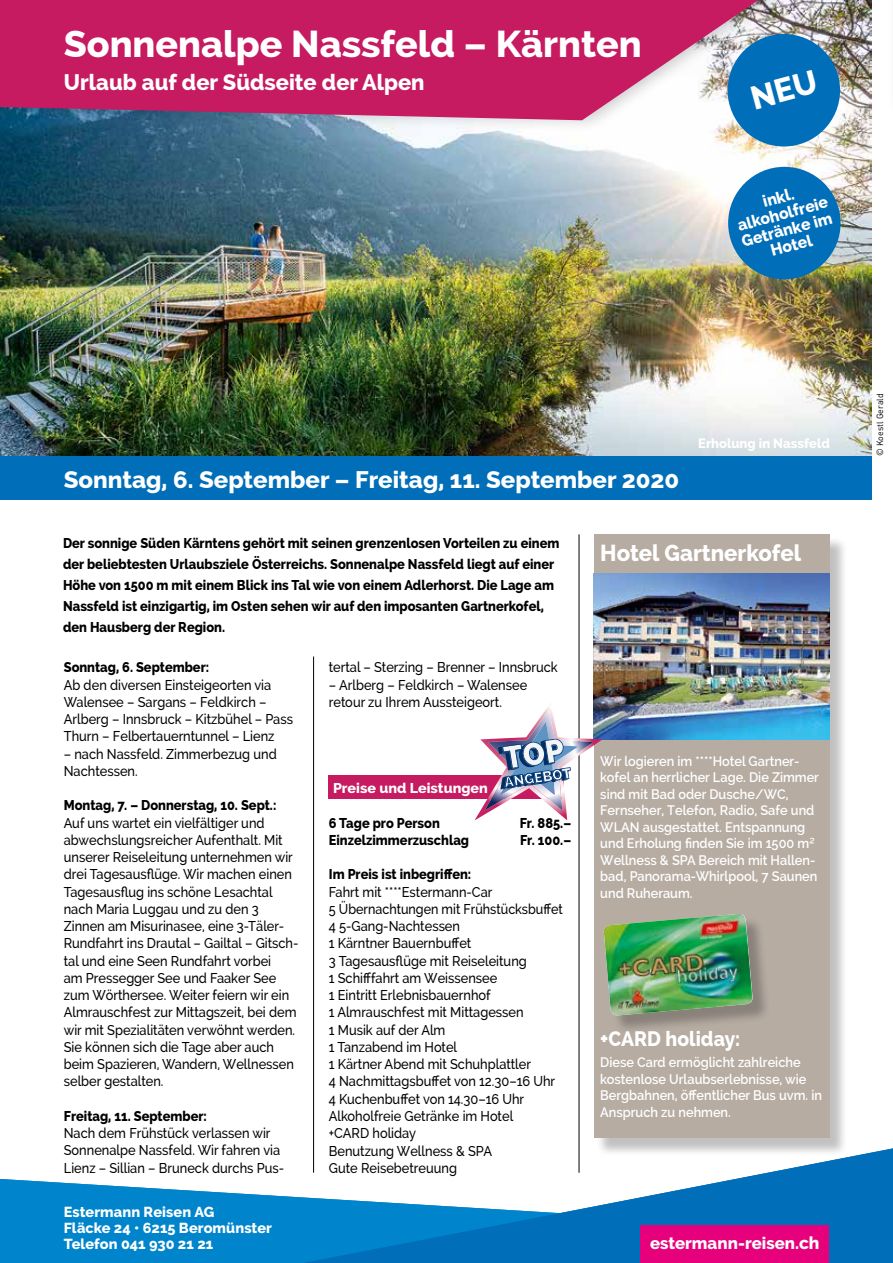
<style>
.page{position:relative;width:893px;height:1263px;background:#fff}
.page>*{position:absolute;margin:0;border:0;box-sizing:border-box;transform-origin:0 0}
.t1{font:800 37.5px "Raleway";color:#fff}
.t2{font:800 24px "Raleway";color:#fff}
.t3{font:800 23.25px "Raleway";color:#fff;scale:.95 1}
.t4{font:800 22.5px "Raleway";color:#fff}
.t5{font:800 21px "Raleway";color:#fff;scale:.92 1}
.t6{font:800 16.8px "Raleway";color:#fff}
.t7{font:800 16.5px/16.5px "Raleway";color:#fff;text-align:center;scale:.95 1}
.t8{font:800 14.4px/16px "Raleway";letter-spacing:.005em;color:#fff}
.t9{font:500 14.25px/17.2px "Raleway";color:#000;scale:.9 1}
.t10{font:800 14.25px/21px "Raleway";color:#000;scale:.9 1}
.t11{font:800 14.25px "Raleway";color:#fff}
.t12{font:600 13.8px/16.5px "Raleway";color:#fff;scale:.92 1}
.t13{font:800 13.5px "Raleway";color:#fff;scale:.96 1}
.t14{font:9px "DIN";color:#000}
.s1{font-size:17.4px}
</style>
<div class="page">
<hr style="left:313px;top:656px;width:1px;height:517px;background:#000">
<img style="left:0;top:0;width:872px;height:456px">
<div style="left:0;top:456px;width:872px;height:44px;background:#006eb9"></div>
<div style="left:0;top:0;width:797px;height:134px;background:#000;opacity:.2"></div>
<svg style="left:0;top:0;width:758px;height:120px;fill:#c61a61"></svg>
<div style="left:596px;top:537px;width:252px;height:619px;background:#000;opacity:.25"></div>
<div style="left:594px;top:534px;width:235px;height:604px;background:#b6aca2"></div>
<hr style="left:579px;top:534px;width:1px;height:639px;background:#000">
<img style="left:594px;top:574px;width:235px;height:165px">
<div style="left:329px;top:776px;width:235px;height:23px;background:#c61a61"></div>
<div style="left:607px;top:917px;width:164px;height:117px;background:#000;opacity:.25"></div>
<img style="left:603px;top:914px;width:150px;height:102px">
<hr style="left:892px;top:456px;width:1px;height:44px;background:#006eb9">
<div style="left:728px;top:34px;width:112px;height:112px;background:#006eb9;border-radius:50%"></div>
<div style="left:728px;top:167px;width:113px;height:112px;background:#006eb9;border-radius:50%"></div>
<svg style="left:474px;top:703px;width:128px;height:117px"></svg>
<svg style="left:0;top:1179px;width:303px;height:84px;fill:#0085cc"></svg>
<svg style="left:303px;top:1148px;width:590px;height:115px"></svg>
<div style="left:640px;top:1225px;width:189px;height:38px;background:#e6007c"></div>
<h1 class="t1" style="left:64px;top:22px;width:579px">Sonnenalpe Nassfeld – Kärnten</h1>
<h3 class="t4" style="left:64px;top:69px;width:362px">Urlaub auf der Südseite der Alpen</h3>
<p class="t7" style="left:731px;top:202px;width:99px;rotate:-15deg">inkl. alkoholfreie<br>Getränke im<br>Hotel</p>
<h2 class="t2" style="left:64px;top:466px;width:617px">Sonntag, 6. September – Freitag, 11. September 2020</h2>
<p class="t13" style="left:698px;top:436px;width:139px">Erholung in Nassfeld</p>
<p class="t10" style="left:63px;top:532px;width:553px">Der sonnige Süden Kärntens gehört mit seinen grenzenlosen Vorteilen zu einem der beliebtesten Urlaubsziele Österreichs. Sonnenalpe Nassfeld liegt auf einer Höhe von 1500 m mit einem Blick ins Tal wie von einem Adlerhorst. Die Lage am Nassfeld ist einzigartig, im Osten sehen wir auf den imposanten Gartnerkofel, den Hausberg der Region.</p>
<p class="t10" style="left:64px;top:657px;width:163px">Sonntag, 6. September:</p>
<p class="t9" style="left:64px;top:676px;width:256px">Ab den diversen Einsteigeorten via Walensee – Sargans – Feldkirch – Arlberg – Innsbruck – Kitzbühel – Pass Thurn – Felbertauerntunnel – Lienz</p>
<p class="t9" style="left:64px;top:745px;width:238px">– nach Nassfeld. Zimmerbezug und<br>Nachtessen.</p>
<p class="t10" style="left:64px;top:795px;width:238px">Montag, 7. – Donnerstag, 10. Sept.:</p>
<p class="t9" style="left:64px;top:814px;width:262px">Auf uns wartet ein vielfältiger und abwechslungsreicher Aufenthalt. Mit unserer Reiseleitung unternehmen wir drei Tagesausflüge. Wir machen einen Tagesausflug ins schöne Lesachtal nach Maria Luggau und zu den 3<br>Zinnen am Misurinasee, eine 3-Täler-Rundfahrt ins Drautal – Gailtal – Gitsch&shy;tal und eine Seen Rundfahrt vorbei<br>am Pressegger See und Faaker See zum Wörthersee. Weiter feiern wir ein Almrauschfest zur Mittagszeit, bei dem wir mit Spezialitäten verwöhnt werden.<br>Sie können sich die Tage aber auch beim Spazieren, Wandern, Wellnessen selber gestalten.</p>
<p class="t10" style="left:64px;top:1105px;width:161px">Freitag, 11. September:</p>
<p class="t9" style="left:64px;top:1124px;width:246px">Nach dem Frühstück verlassen wir<br>Sonnenalpe Nassfeld. Wir fahren via<br>Lienz – Sillian – Bruneck durchs Pus-</p>
<p class="t9" style="left:329px;top:659px;width:256px">tertal – Sterzing – Brenner – Innsbruck</p>
<p class="t9" style="left:329px;top:676px;width:222px">– Arlberg – Feldkirch – Walensee retour zu Ihrem Aussteigeort.</p>
<p class="t11" style="left:333px;top:780px;width:156px">Preise und Leistungen</p>
<p class="t10" style="left:329px;top:812px;width:125px">6 Tage pro Person</p>
<p class="t10" style="left:520px;top:812px;width:59px">Fr. 885.–</p>
<p class="t10" style="left:329px;top:829px;width:157px">Einzelzimmerzuschlag</p>
<p class="t10" style="left:520px;top:829px;width:58px">Fr. 100.–</p>
<p class="t10" style="left:329px;top:864px;width:160px">Im Preis ist inbegriffen:</p>
<p class="t9" style="left:329px;top:883px;width:262px">Fahrt mit ****Estermann-Car<br>5 Übernachtungen mit Frühstücksbuffet<br>4 5-Gang-Nachtessen<br>1 Kärntner Bauernbuffet<br>3 Tagesausflüge mit Reiseleitung<br>1 Schifffahrt am Weissensee<br>1 Eintritt Erlebnisbauernhof<br>1 Almrauschfest mit Mittagessen<br>1 Musik auf der Alm<br>1 Tanzabend im Hotel<br>1 Kärtner Abend mit Schuhplattler<br>4 Nachmittagsbuffet von 12.30–16 Uhr<br>4 Kuchenbuffet von 14.30–16 Uhr<br>Alkoholfreie Getränke im Hotel<br>+CARD holiday<br>Benutzung Wellness &amp; SPA<br>Gute Reisebetreuung</p>
<p class="t8" style="left:64px;top:1204px;width:210px">Estermann Reisen AG<br>Fläcke 24 • 6215 Beromünster<br>Telefon 041 930 21 21</p>
<h3 class="t3" style="left:600px;top:539px;width:213px">Hotel Gartnerkofel</h3>
<p class="t12" style="left:600px;top:753px;width:239px">Wir logieren im ****Hotel Gartner&shy;kofel an herrlicher Lage. Die Zimmer sind mit Bad oder Dusche/WC,<br>Fernseher, Telefon, Radio, Safe und<br>WLAN ausgestattet. Entspannung und Erholung finden Sie im 1500 m²<br>Wellness &amp; SPA Bereich mit Hallen&shy;bad, Panorama-Whirlpool, 7 Saunen und Ruheraum.</p>
<h3 class="t5" style="left:600px;top:1027px;width:154px">+CARD holiday:</h3>
<p class="t12" style="left:600px;top:1054px;width:243px">Diese Card ermöglicht zahlreiche kostenlose Urlaubserlebnisse, wie<br>Bergbahnen, öffentlicher Bus uvm. in<br>Anspruch zu nehmen.</p>
<p class="t6" style="left:650px;top:1233px;width:171px">estermann-reisen.<span class="s1">ch</span></p>
<p class="t14" style="left:874px;top:456px;width:64px;rotate:-90deg">© Koestl Gerald</p>
</div>
